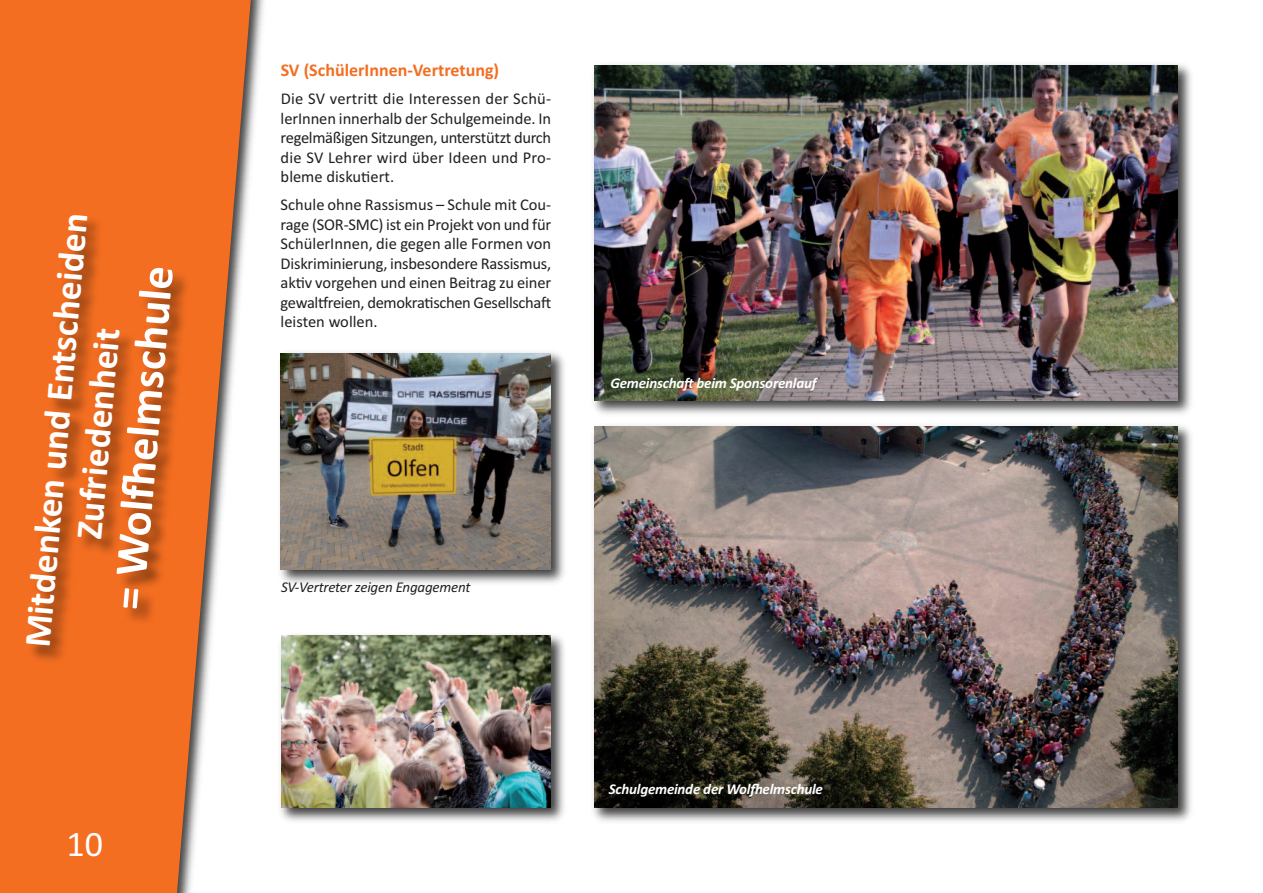
<style>
.page{position:relative;width:1263px;height:893px;background:#fff}
.page>*{position:absolute;margin:0;border:0;box-sizing:border-box;transform-origin:0 0}
.t1{font:700 46.5px "Calibri";color:#fff}
.t2{font:700 37.5px/42px "Calibri";color:#fff;text-align:center}
.t3{font:36px "Calibri";color:#fff}
.t4{font:700 18px "Calibri";color:#f36e21}
.t5{font:16.5px/19.5px "Calibri";letter-spacing:-.005em;color:#231f20;text-align:justify}
.t6{font:italic 700 15px "Calibri";letter-spacing:-.015em;color:#fff}
.t7{font:italic 15px "Calibri";letter-spacing:-.015em;color:#231f20}
</style>
<div class="page">
<svg style="left:0;top:0;width:252px;height:893px;background:#f27c38"></svg>
<img style="left:0;top:147px;width:252px;height:602px">
<img style="left:280px;top:634px;width:284px;height:188px">
<img style="left:281px;top:635px;width:270px;height:173px">
<img style="left:280px;top:352px;width:284px;height:231px">
<img style="left:281px;top:353px;width:270px;height:217px">
<img style="left:593px;top:64px;width:599px;height:758px">
<img style="left:594px;top:65px;width:584px;height:336px">
<img style="left:594px;top:426px;width:584px;height:382px">
<h2 class="t2" style="left:16px;top:645px;width:438px;rotate:-85deg">Mitdenken und Entscheiden<br>Zufriedenheit</h2>
<h1 class="t1" style="left:100px;top:607px;width:347px;rotate:-85deg">= Wolfh elmschule</h1>
<h3 class="t3" style="left:67px;top:822px;width:38px">10</h3>
<p class="t4" style="left:281px;top:60px;width:220px">SV (SchülerInnen-Vertretung)</p>
<p class="t5" style="left:281px;top:89px;width:272px">Die SV vertritt die Interessen der Schü&shy;lerInnen innerhalb der Schulgemeinde. In regelmäßigen Sitzungen, unterstützt durch die SV Lehrer wird über Ideen und Pro&shy;bleme diskutiert.</p>
<p class="t5" style="left:281px;top:195px;width:272px">Schule ohne Rassismus – Schule mit Cou&shy;rage (SOR-SMC) ist ein Projekt von und für SchülerInnen, die gegen alle Formen von Diskriminierung, insbesondere Rassismus, aktiv vorgehen und einen Beitrag zu einer gewaltfreien, demokratischen Gesellschaft leisten wollen.</p>
<p class="t6" style="left:610px;top:374px;width:207px">Gemeinschaftbeim Sponsorenlauf</p>
<p class="t7" style="left:281px;top:578px;width:191px">SV-Vertreter zeigen Engagement</p>
<p class="t6" style="left:609px;top:780px;width:216px">Schulgemeinde der Wolfhelmschule</p>
</div>
